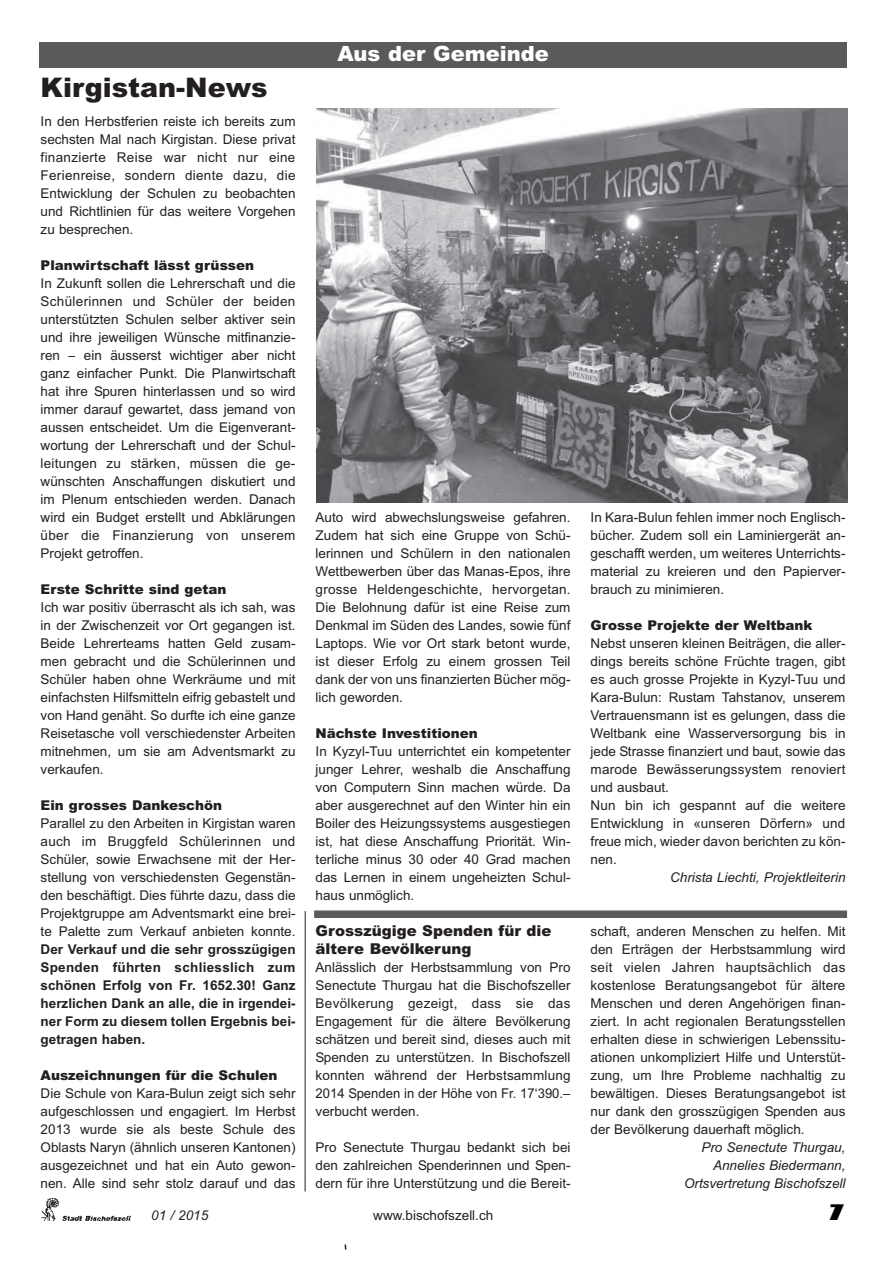
<style>
.page{position:relative;width:893px;height:1263px;background:#fff}
.page>*{position:absolute;margin:0;border:0;box-sizing:border-box;transform-origin:0 0}
.t1{font:900 27px "Arial";color:#231f20}
.t2{font:900 21px "Arial";color:#fff}
.t3{font:800 21px "Gill Sans";color:#000}
.t4{font:900 15px/18px "Arial";color:#231f20}
.t5{font:13.5px/18px "Arial";color:#231f20;text-align:justify}
.t6{font:700 13.5px/18px "Arial";color:#231f20;text-align:justify}
.t7{font:900 13.5px "Arial";color:#231f20}
.t8{font:italic 13.5px/18px "Arial";color:#231f20;text-align:right}
</style>
<div class="page">
<img style="left:41px;top:1198px;width:90px;height:23px">
<div style="left:39px;top:42px;width:808px;height:26px;background:#5a5a5a"></div>
<svg style="left:344px;top:1244px;width:3px;height:6px"></svg>
<img style="left:317px;top:109px;width:530px;height:393px">
<div style="left:314px;top:910px;width:533px;height:8px;background:#5a5a5a"></div>
<hr style="left:305px;top:911px;width:1px;height:280px;background:#231f20">
<h1 class="t1" style="left:41px;top:68px;width:229px">Kirgistan-News</h1>
<p class="t5" style="left:41px;top:112px;width:256px">In den Herbstferien reiste ich bereits zum sechsten Mal nach Kirgistan. Diese privat finanzierte Reise war nicht nur eine Ferienreise, sondern diente dazu, die Entwicklung der Schulen zu beobachten und Richtlinien für das weitere Vorgehen zu besprechen.</p>
<p class="t7" style="left:41px;top:255px;width:215px">Planwirtschaft lässt grüssen</p>
<p class="t5" style="left:41px;top:274px;width:256px">In Zukunft sollen die Lehrerschaft und die Schülerinnen und Schüler der beiden unterstützten Schulen selber aktiver sein und ihre jeweiligen Wünsche mitfinanzie&shy;ren – ein äusserst wichtiger aber nicht ganz einfacher Punkt. Die Planwirtschaft hat ihre Spuren hinterlassen und so wird immer darauf gewartet, dass jemand von aussen entscheidet. Um die Eigenverant&shy;wortung der Lehrerschaft und der Schul&shy;leitungen zu stärken, müssen die ge&shy;wünschten Anschaffungen diskutiert und im Plenum entschieden werden. Danach wird ein Budget erstellt und Abklärungen über die Finanzierung von unserem Projekt getroffen.</p>
<p class="t7" style="left:41px;top:579px;width:187px">Erste Schritte sind getan</p>
<p class="t5" style="left:41px;top:598px;width:256px">Ich war positiv überrascht als ich sah, was in der Zwischenzeit vor Ort gegangen ist.<br>Beide Lehrerteams hatten Geld zusam&shy;men gebracht und die Schülerinnen und Schüler haben ohne Werkräume und mit einfachsten Hilfsmitteln eifrig gebastelt und von Hand genäht. So durfte ich eine ganze Reisetasche voll verschiedenster Arbeiten mitnehmen, um sie am Adventsmarkt zu verkaufen.</p>
<p class="t7" style="left:41px;top:795px;width:183px">Ein grosses Dankeschön</p>
<p class="t5" style="left:41px;top:814px;width:256px">Parallel zu den Arbeiten in Kirgistan waren auch im Bruggfeld Schülerinnen und Schüler, sowie Erwachsene mit der Her&shy;stellung von verschiedensten Gegenstän&shy;den beschäftigt. Dies führte dazu, dass die Projektgruppe am Adventsmarkt eine brei&shy;te Palette zum Verkauf anbieten konnte.</p>
<p class="t6" style="left:41px;top:940px;width:256px">Der Verkauf und die sehr grosszügigen Spenden führten schliesslich zum schönen Erfolg von Fr. 1652.30! Ganz herzlichen Dank an alle, die in irgendei&shy;ner Form zu diesem tollen Ergebnis bei&shy;getragen haben.</p>
<p class="t7" style="left:41px;top:1065px;width:238px">Auszeichnungen für die Schulen</p>
<p class="t5" style="left:41px;top:1084px;width:256px">Die Schule von Kara-Bulun zeigt sich sehr aufgeschlossen und engagiert. Im Herbst 2013 wurde sie als beste Schule des Oblasts Naryn (ähnlich unseren Kantonen) ausgezeichnet und hat ein Auto gewon&shy;nen. Alle sind sehr stolz darauf und das</p>
<h2 class="t2" style="left:337px;top:39px;width:213px">Aus der Gemeinde</h2>
<p class="t5" style="left:316px;top:508px;width:257px">Auto wird abwechslungsweise gefahren.<br>Zudem hat sich eine Gruppe von Schü&shy;lerinnen und Schülern in den nationalen Wettbewerben über das Manas-Epos, ihre grosse Heldengeschichte, hervorgetan.<br>Die Belohnung dafür ist eine Reise zum Denkmal im Süden des Landes, sowie fünf Laptops. Wie vor Ort stark betont wurde, ist dieser Erfolg zu einem grossen Teil dank der von uns finanzierten Bücher mög&shy;lich geworden.</p>
<p class="t7" style="left:316px;top:723px;width:164px">Nächste Investitionen</p>
<p class="t5" style="left:316px;top:742px;width:256px">In Kyzyl-Tuu unterrichtet ein kompetenter junger Lehrer, weshalb die Anschaffung von Computern Sinn machen würde. Da aber ausgerechnet auf den Winter hin ein Boiler des Heizungssystems ausgestiegen ist, hat diese Anschaffung Priorität. Win&shy;terliche minus 30 oder 40 Grad machen das Lernen in einem ungeheizten Schul&shy;haus unmöglich.</p>
<p class="t4" style="left:316px;top:921px;width:237px">Grosszügige Spenden für die ältere Bevölkerung</p>
<p class="t5" style="left:316px;top:958px;width:256px">Anlässlich der Herbstsammlung von Pro Senectute Thurgau hat die Bischofszeller Bevölkerung gezeigt, dass sie das Engagement für die ältere Bevölkerung schätzen und bereit sind, dieses auch mit Spenden zu unterstützen. In Bischofszell konnten während der Herbstsammlung 2014 Spenden in der Höhe von Fr. 17‘390.– verbucht werden.</p>
<p class="t5" style="left:316px;top:1138px;width:256px">Pro Senectute Thurgau bedankt sich bei den zahlreichen Spenderinnen und Spen&shy;dern für ihre Unterstützung und die Bereit-</p>
<p class="t5" style="left:591px;top:508px;width:256px">In Kara-Bulun fehlen immer noch Englisch&shy;bücher. Zudem soll ein Laminiergerät an&shy;geschafft werden, um weiteres Unterrichts&shy;material zu kreieren und den Papierver&shy;brauch zu minimieren.</p>
<p class="t7" style="left:591px;top:615px;width:223px">Grosse Projekte der Weltbank</p>
<p class="t5" style="left:591px;top:634px;width:257px;text-align:left">Nebst unseren kleinen Beiträgen, die aller&shy;dings bereits schöne Früchte tragen, gibt es auch grosse Projekte in Kyzyl-Tuu und Kara-Bulun: Rustam Tahstanov, unserem Vertrauensmann ist es gelungen, dass die Weltbank eine Wasserversorgung bis in jede Strasse finanziert und baut, sowie das marode Bewässerungssystem renoviert und ausbaut.<br>Nun bin ich gespannt auf die weitere Entwicklung in «unseren Dörfern» und freue mich, wieder davon berichten zu kön&shy;nen.</p>
<p class="t8" style="left:670px;top:868px;width:177px">Christa Liechti, Projektleiterin</p>
<p class="t5" style="left:591px;top:922px;width:256px">schaft, anderen Menschen zu helfen. Mit den Erträgen der Herbstsammlung wird seit vielen Jahren hauptsächlich das kostenlose Beratungsangebot für ältere Menschen und deren Angehörigen finan&shy;ziert. In acht regionalen Beratungsstellen erhalten diese in schwierigen Lebenssitu&shy;ationen unkompliziert Hilfe und Unterstüt&shy;zung, um Ihre Probleme nachhaltig zu bewältigen. Dieses Beratungsangebot ist nur dank den grosszügigen Spenden aus der Bevölkerung dauerhaft möglich.</p>
<p class="t8" style="left:684px;top:1138px;width:163px">Pro Senectute Thurgau,<br>Annelies Biedermann,<br>Ortsvertretung Bischofszell</p>
<p class="t8" style="left:151px;top:1207px;width:59px">01 / 2015</p>
<p class="t5" style="left:373px;top:1207px;width:122px">www.bischofszell.ch</p>
<h2 class="t3" style="left:828px;top:1199px;width:19px">7</h2>
</div>
